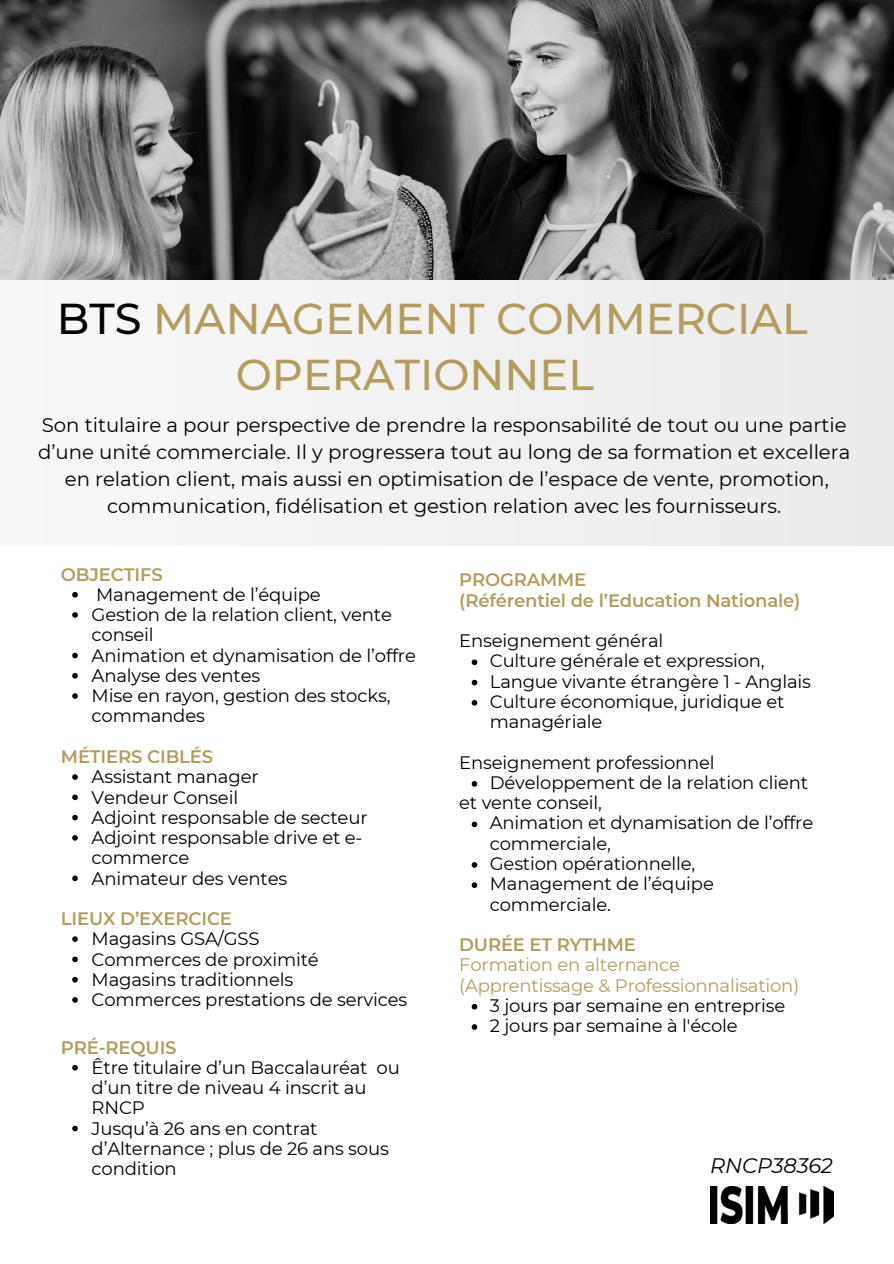
<style>
.page{position:relative;width:894px;height:1264px;background:#fff}
.page>*{position:absolute;margin:0;border:0;box-sizing:border-box;transform-origin:0 0}
.t1{font:500 43.05px/55.2px "Montserrat";color:#b39c5e}
.t2{font:italic 21px "Montserrat";letter-spacing:-.01em;color:#000}
.t3{font:19.65px/27px "Montserrat";color:#000;text-align:center}
.t4{font:18px/20.2px "Montserrat";letter-spacing:-.01em;color:#000}
.t5{font:600 18px/20.2px "Montserrat";letter-spacing:-.01em;color:#b39c5e}
.t6{font:18px/20.2px "Montserrat";letter-spacing:-.01em;color:#b39c5e}
.s1{color:#000}
</style>
<div class="page">
<img style="left:0;top:0;width:893px;height:280px">
<div style="left:0;top:280px;width:893px;height:265px;background:#f2f2f2"></div>
<svg style="left:471px;top:659px;width:6px;height:6px"></svg>
<svg style="left:471px;top:679px;width:6px;height:6px"></svg>
<svg style="left:471px;top:700px;width:6px;height:5px"></svg>
<svg style="left:471px;top:781px;width:6px;height:5px"></svg>
<svg style="left:471px;top:821px;width:6px;height:6px"></svg>
<svg style="left:471px;top:862px;width:6px;height:5px"></svg>
<svg style="left:471px;top:882px;width:6px;height:6px"></svg>
<svg style="left:471px;top:1003px;width:6px;height:6px"></svg>
<svg style="left:471px;top:1024px;width:6px;height:5px"></svg>
<svg style="left:72px;top:592px;width:6px;height:5px"></svg>
<svg style="left:72px;top:612px;width:6px;height:5px"></svg>
<svg style="left:72px;top:652px;width:6px;height:6px"></svg>
<svg style="left:72px;top:673px;width:6px;height:5px"></svg>
<svg style="left:72px;top:693px;width:6px;height:5px"></svg>
<svg style="left:72px;top:774px;width:6px;height:5px"></svg>
<svg style="left:72px;top:794px;width:6px;height:6px"></svg>
<svg style="left:72px;top:814px;width:6px;height:6px"></svg>
<svg style="left:72px;top:835px;width:6px;height:5px"></svg>
<svg style="left:72px;top:875px;width:6px;height:6px"></svg>
<svg style="left:72px;top:936px;width:6px;height:5px"></svg>
<svg style="left:72px;top:956px;width:6px;height:6px"></svg>
<svg style="left:72px;top:976px;width:6px;height:6px"></svg>
<svg style="left:72px;top:997px;width:6px;height:5px"></svg>
<svg style="left:72px;top:1065px;width:6px;height:5px"></svg>
<svg style="left:72px;top:1125px;width:6px;height:6px"></svg>
<img style="left:710px;top:1186px;width:122px;height:37px">
<h1 class="t1" style="left:236px;top:291px;width:573px;text-indent:-179px"><span class="s1">BTS</span> MANAGEMENT COMMERCIAL<br>OPERATIONNEL</h1>
<p class="t3" style="left:38px;top:411px;width:813px">Son titulaire a pour perspective de prendre la responsabilité de tout ou une partie d’une unité commerciale. Il y progressera tout au long de sa formation et excellera en relation client, mais aussi en optimisation de l’espace de vente, promotion, communication, fidélisation et gestion relation avec les fournisseurs.</p>
<h3 class="t5" style="left:61px;top:564px;width:103px">OBJECTIFS</h3>
<h4 class="t4" style="left:96px;top:584px;width:226px">Management de l’équipe</h4>
<p class="t4" style="left:92px;top:604px;width:302px">Gestion de la relation client, vente conseil</p>
<p class="t4" style="left:92px;top:645px;width:326px">Animation et dynamisation de l’offre</p>
<p class="t4" style="left:92px;top:665px;width:170px">Analyse des ventes</p>
<p class="t4" style="left:92px;top:685px;width:300px">Mise en rayon, gestion des stocks, commandes</p>
<p class="t5" style="left:61px;top:746px;width:154px">MÉTIERS CIBLÉS</p>
<h4 class="t4" style="left:92px;top:766px;width:168px">Assistant manager</h4>
<p class="t4" style="left:92px;top:787px;width:148px">Vendeur Conseil</p>
<p class="t4" style="left:92px;top:807px;width:277px">Adjoint responsable de secteur</p>
<p class="t4" style="left:92px;top:827px;width:272px">Adjoint responsable drive et e&shy;commerce</p>
<p class="t4" style="left:92px;top:868px;width:197px">Animateur des ventes</p>
<p class="t5" style="left:61px;top:908px;width:173px">LIEUX D’EXERCICE</p>
<h4 class="t4" style="left:92px;top:928px;width:169px">Magasins GSA/GSS</h4>
<p class="t4" style="left:92px;top:949px;width:228px">Commerces de proximité</p>
<p class="t4" style="left:92px;top:969px;width:203px">Magasins traditionnels</p>
<p class="t4" style="left:92px;top:989px;width:317px">Commerces prestations de services</p>
<h4 class="t5" style="left:61px;top:1037px;width:117px">PRÉ-REQUIS</h4>
<p class="t4" style="left:92px;top:1057px;width:309px">Être titulaire d’un Baccalauréat ou d’un titre de niveau 4 inscrit au<br>RNCP</p>
<p class="t4" style="left:92px;top:1118px;width:299px">Jusqu’à 26 ans en contrat d’Alternance ; plus de 26 ans sous condition</p>
<p class="t5" style="left:459px;top:569px;width:342px">PROGRAMME<br>(Référentiel de l’Education Nationale)</p>
<p class="t4" style="left:489px;top:630px;width:322px;text-indent:-31px">Enseignement général<br>Culture générale et expression,<br>Langue vivante étrangère 1 - Anglais<br>Culture économique, juridique et managériale</p>
<p class="t4" style="left:459px;top:752px;width:257px">Enseignement professionnel</p>
<p class="t4" style="left:489px;top:772px;width:319px">Développement de la relation client</p>
<p class="t4" style="left:459px;top:792px;width:144px">et vente conseil,</p>
<p class="t4" style="left:489px;top:812px;width:325px">Animation et dynamisation de l’offre</p>
<p class="t4" style="left:489px;top:833px;width:122px">commerciale,</p>
<p class="t4" style="left:489px;top:853px;width:207px">Gestion opérationnelle,</p>
<p class="t4" style="left:489px;top:873px;width:225px">Management de l’équipe</p>
<p class="t4" style="left:489px;top:893px;width:122px">commerciale.</p>
<p class="t5" style="left:459px;top:934px;width:178px">DURÉE ET RYTHME</p>
<p class="t6" style="left:459px;top:954px;width:341px">Formation en alternance (Apprentissage &amp; Professionnalisation)</p>
<p class="t4" style="left:489px;top:995px;width:297px">3 jours par semaine en entreprise<br>2 jours par semaine à l'école</p>
<p class="t2" style="left:710px;top:1152px;width:124px">RNCP38362</p>
</div>
